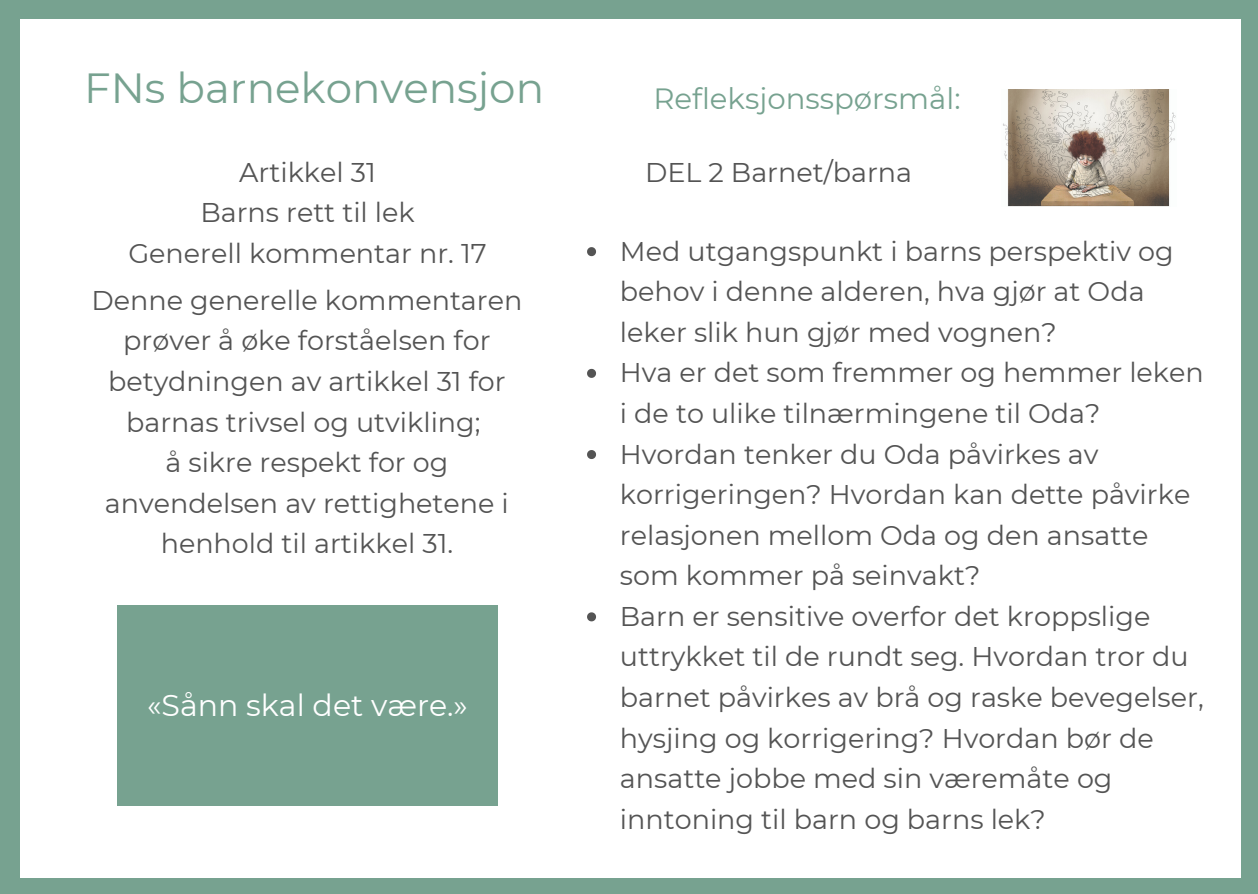
<style>
.page{position:relative;width:1258px;height:894px;background:#fff}
.page>*{position:absolute;margin:0;border:0;box-sizing:border-box;transform-origin:0 0}
.t1{font:42px "Montserrat";color:#77a290}
.t2{font:30px "Montserrat";color:#fff}
.t3{font:29.1px "Montserrat";color:#77a290}
.t4{font:27px/40.5px "Montserrat";color:#545454;text-align:center}
</style>
<div class="page">
<div style="left:0;top:0;width:1258px;height:893px;background:#77a290"></div>
<div style="left:20px;top:19px;width:1220px;height:857px;background:#fff"></div>
<div style="left:117px;top:605px;width:381px;height:200px;background:#77a290"></div>
<svg style="left:587px;top:247px;width:9px;height:9px"></svg>
<svg style="left:587px;top:369px;width:9px;height:9px"></svg>
<svg style="left:587px;top:450px;width:9px;height:9px"></svg>
<svg style="left:587px;top:612px;width:9px;height:9px"></svg>
<img style="left:1003px;top:89px;width:173px;height:118px">
<h1 class="t1" style="left:84px;top:62px;width:461px">FNs barnekonvensjon</h1>
<p class="t4" style="left:128px;top:152px;width:360px">Artikkel 31<br>Barns rett til lek<br>Generell kommentar nr. 17</p>
<p class="t4" style="left:91px;top:280px;width:432px">Denne generelle kommentaren prøver å øke forståelsen for betydningen av artikkel 31 for barnas trivsel og utvikling;<br>å sikre respekt for og anvendelsen av rettighetene i henhold til artikkel 31.</p>
<p class="t2" style="left:147px;top:686px;width:322px">«Sånn skal det være.»</p>
<p class="t3" style="left:653px;top:80px;width:309px">Refleksjonsspørsmål:</p>
<p class="t4" style="left:645px;top:152px;width:269px">DEL 2 Barnet/barna</p>
<p class="t4" style="left:620px;top:231px;width:585px;text-align:left">Med utgangspunkt i barns perspektiv og behov i denne alderen, hva gjør at Oda leker slik hun gjør med vognen?<br>Hva er det som fremmer og hemmer leken i de to ulike tilnærmingene til Oda?<br>Hvordan tenker du Oda påvirkes av korrigeringen? Hvordan kan dette påvirke relasjonen mellom Oda og den ansatte som kommer på seinvakt?<br>Barn er sensitive overfor det kroppslige uttrykket til de rundt seg. Hvordan tror du barnet påvirkes av brå og raske bevegelser, hysjing og korrigering? Hvordan bør de ansatte jobbe med sin væremåte og inntoning til barn og barns lek?</p>
</div>
